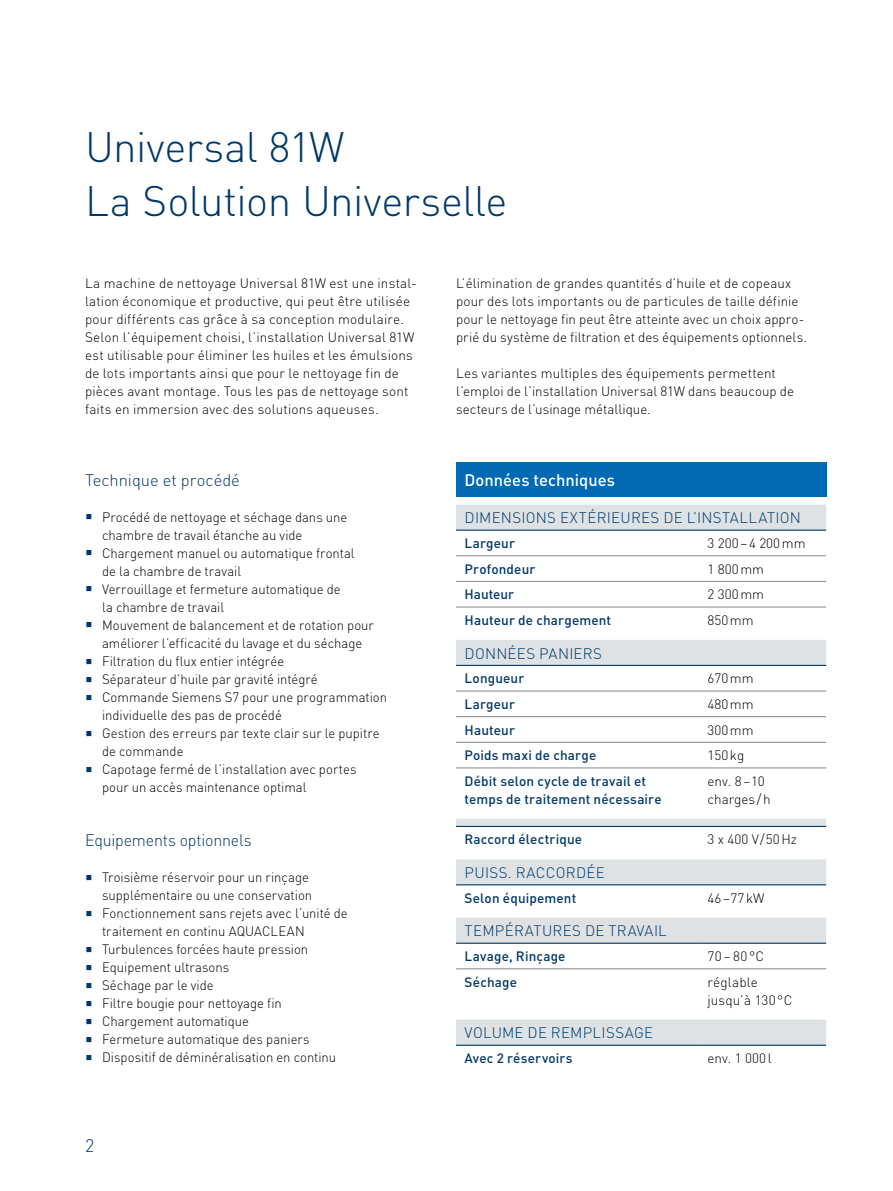
<style>
.page{position:relative;width:893px;height:1191px;background:#fff}
.page>*{position:absolute;margin:0;border:0;box-sizing:border-box;transform-origin:0 0}
.t1{font:300 42px/54px "DIN Pro";letter-spacing:-.01em;color:#003869}
.t2{font:300 18px "DIN Pro";color:#003869}
.t3{font:300 16.5px "DIN Pro";letter-spacing:-.01em;color:#003869}
.t4{font:500 16.5px "DIN Pro";color:#fff}
.t5{font:300 15px "DIN Pro";letter-spacing:.02em;color:#003869}
.t6{font:300 13.5px/18px "DIN Pro";letter-spacing:.005em;color:#000}
.t7{font:500 13.5px/18px "DIN Pro";letter-spacing:.01em;color:#003869}
.s1{font-family:"Arial";font-weight:400;font-size:22.5px;color:#003869}
</style>
<div class="page">
<div style="left:456px;top:463px;width:370px;height:34px;background:#0069b4"></div>
<svg style="left:456px;top:504px;width:370px;height:540px"></svg>
<hr style="left:456px;top:555px;width:243px;height:1px;background:#878787">
<hr style="left:456px;top:581px;width:243px;height:1px;background:#878787">
<hr style="left:456px;top:606px;width:243px;height:1px;background:#878787">
<hr style="left:699px;top:606px;width:127px;height:1px;background:#878787">
<hr style="left:456px;top:690px;width:243px;height:1px;background:#878787">
<hr style="left:699px;top:690px;width:127px;height:1px;background:#878787">
<hr style="left:456px;top:716px;width:243px;height:1px;background:#878787">
<hr style="left:699px;top:716px;width:127px;height:1px;background:#878787">
<hr style="left:456px;top:742px;width:243px;height:1px;background:#878787">
<hr style="left:699px;top:742px;width:127px;height:1px;background:#878787">
<hr style="left:456px;top:1044px;width:243px;height:1px;background:#003869">
<hr style="left:699px;top:1044px;width:127px;height:1px;background:#003869">
<hr style="left:456px;top:942px;width:243px;height:1px;background:#003869">
<hr style="left:699px;top:942px;width:127px;height:1px;background:#003869">
<hr style="left:456px;top:826px;width:243px;height:1px;background:#003869">
<hr style="left:699px;top:826px;width:127px;height:1px;background:#003869">
<hr style="left:456px;top:767px;width:243px;height:1px;background:#878787">
<hr style="left:699px;top:767px;width:127px;height:1px;background:#878787">
<hr style="left:456px;top:665px;width:243px;height:1px;background:#003869">
<hr style="left:699px;top:665px;width:127px;height:1px;background:#003869">
<hr style="left:699px;top:581px;width:127px;height:1px;background:#878787">
<hr style="left:456px;top:529px;width:243px;height:2px;background:#003869">
<hr style="left:699px;top:529px;width:127px;height:2px;background:#003869">
<hr style="left:456px;top:884px;width:243px;height:1px;background:#003869">
<hr style="left:699px;top:884px;width:127px;height:1px;background:#003869">
<hr style="left:699px;top:555px;width:127px;height:1px;background:#878787">
<hr style="left:456px;top:968px;width:243px;height:1px;background:#878787">
<hr style="left:699px;top:968px;width:127px;height:1px;background:#878787">
<h1 class="t1" style="left:85px;top:116px;width:424px">Universal 81W<br>La Solution Universelle</h1>
<p class="t6" style="left:85px;top:273px;width:333px">La machine de nettoyage Universal 81W est une instal&shy;lation économique et productive, qui peut être utilisée pour différents cas grâce à sa conception modulaire.<br>Selon l’équipement choisi, l’installation Universal 81W est utilisable pour éliminer les huiles et les émulsions de lots importants ainsi que pour le nettoyage fin de pièces avant montage. Tous les pas de nettoyage sont faits en immersion avec des solutions aqueuses.</p>
<p class="t3" style="left:85px;top:467px;width:156px">Technique et procédé</p>
<p class="t6" style="left:102px;top:507px;width:247px;text-indent:-17px"><span class="s1">▪</span> Procédé de nettoyage et séchage dans une chambre de travail étanche au vide</p>
<p class="t6" style="left:102px;top:543px;width:254px;text-indent:-17px"><span class="s1">▪</span> Chargement manuel ou automatique frontal de la chambre de travail</p>
<p class="t6" style="left:102px;top:579px;width:240px;text-indent:-17px"><span class="s1">▪</span> Verrouillage et fermeture automatique de la chambre de travail</p>
<p class="t6" style="left:85px;top:615px;width:290px;text-align:center"><span class="s1">▪</span> Mouvement de balancement et de rotation pour améliorer l’efficacité du lavage et du séchage</p>
<p class="t6" style="left:85px;top:651px;width:201px"><span class="s1">▪</span> Filtration du flux entier intégrée</p>
<p class="t6" style="left:85px;top:669px;width:234px"><span class="s1">▪</span> Séparateur d’huile par gravité intégré</p>
<p class="t6" style="left:102px;top:687px;width:287px;text-indent:-17px"><span class="s1">▪</span> Commande Siemens S7 pour une programmation individuelle des pas de procédé</p>
<p class="t6" style="left:102px;top:723px;width:279px;text-indent:-17px"><span class="s1">▪</span> Gestion des erreurs par texte clair sur le pupitre de commande</p>
<p class="t6" style="left:102px;top:759px;width:256px;text-indent:-17px"><span class="s1">▪</span> Capotage fermé de l’installation avec portes pour un accès maintenance optimal</p>
<p class="t3" style="left:85px;top:827px;width:168px">Equipements optionnels</p>
<p class="t6" style="left:85px;top:867px;width:229px;text-align:right"><span class="s1">▪</span> Troisième réservoir pour un rinçage supplémentaire ou une conservation</p>
<p class="t6" style="left:102px;top:903px;width:247px;text-indent:-17px"><span class="s1">▪</span> Fonctionnement sans rejets avec l’unité de traitement en continu AQUACLEAN</p>
<p class="t6" style="left:85px;top:939px;width:225px"><span class="s1">▪</span> Turbulences forcées haute pression</p>
<p class="t6" style="left:85px;top:957px;width:146px"><span class="s1">▪</span> Equipement ultrasons</p>
<p class="t6" style="left:85px;top:975px;width:130px"><span class="s1">▪</span> Séchage par le vide</p>
<p class="t6" style="left:85px;top:993px;width:198px"><span class="s1">▪</span> Filtre bougie pour nettoyage fin</p>
<p class="t6" style="left:85px;top:1011px;width:166px"><span class="s1">▪</span> Chargement automatique</p>
<p class="t6" style="left:85px;top:1029px;width:226px"><span class="s1">▪</span> Fermeture automatique des paniers</p>
<p class="t6" style="left:85px;top:1047px;width:253px"><span class="s1">▪</span> Dispositif de déminéralisation en continu</p>
<h2 class="t2" style="left:85px;top:1132px;width:11px">2</h2>
<p class="t6" style="left:456px;top:273px;width:352px">L’élimination de grandes quantités d’huile et de copeaux pour des lots importants ou de particules de taille définie pour le nettoyage fin peut être atteinte avec un choix appro&shy;prié du système de filtration et des équipements optionnels.</p>
<p class="t6" style="left:456px;top:363px;width:339px">Les variantes multiples des équipements permettent l’emploi de l’installation Universal 81W dans beaucoup de secteurs de l’usinage métallique.</p>
<p class="t4" style="left:465px;top:467px;width:152px">Données techniques</p>
<p class="t5" style="left:465px;top:506px;width:338px">DIMENSIONS EXTÉRIEURES DE L’INSTALLATION</p>
<p class="t7" style="left:465px;top:533px;width:52px">Largeur</p>
<p class="t6" style="left:707px;top:533px;width:100px">3 200–4 200mm</p>
<p class="t7" style="left:465px;top:558px;width:72px">Profondeur</p>
<p class="t6" style="left:707px;top:558px;width:58px">1 800mm</p>
<p class="t7" style="left:465px;top:584px;width:51px">Hauteur</p>
<p class="t6" style="left:707px;top:584px;width:58px">2 300mm</p>
<p class="t7" style="left:465px;top:609px;width:148px">Hauteur de chargement</p>
<p class="t6" style="left:707px;top:610px;width:48px">850mm</p>
<p class="t5" style="left:465px;top:641px;width:139px">DONNÉES PANIERS</p>
<p class="t7" style="left:465px;top:668px;width:61px">Longueur</p>
<p class="t6" style="left:707px;top:668px;width:48px">670mm</p>
<p class="t7" style="left:465px;top:693px;width:52px">Largeur</p>
<p class="t6" style="left:707px;top:694px;width:48px">480mm</p>
<p class="t7" style="left:465px;top:719px;width:52px">Hauteur</p>
<p class="t6" style="left:707px;top:719px;width:48px">300mm</p>
<p class="t7" style="left:465px;top:745px;width:133px">Poids maxi de charge</p>
<p class="t6" style="left:707px;top:745px;width:38px">150kg</p>
<p class="t7" style="left:465px;top:770px;width:199px">Débit selon cycle de travail et temps de traitement nécessaire</p>
<p class="t6" style="left:707px;top:771px;width:65px">env. 8–10 charges /h</p>
<p class="t7" style="left:465px;top:829px;width:119px">Raccord électrique</p>
<p class="t6" style="left:707px;top:829px;width:91px">3 x 400 V / 50Hz</p>
<p class="t5" style="left:465px;top:861px;width:142px">PUISS. RACCORDÉE</p>
<p class="t7" style="left:465px;top:887px;width:113px">Selon équipement</p>
<p class="t6" style="left:707px;top:887px;width:59px">46–77kW</p>
<p class="t5" style="left:465px;top:919px;width:204px">TEMPÉRATURES DE TRAVAIL</p>
<p class="t7" style="left:465px;top:945px;width:103px">Lavage, Rinçage</p>
<p class="t6" style="left:707px;top:946px;width:58px">70 – 80°C</p>
<p class="t7" style="left:465px;top:971px;width:54px">Séchage</p>
<p class="t6" style="left:707px;top:971px;width:86px">réglable jusqu’à 130°C</p>
<p class="t5" style="left:465px;top:1021px;width:190px">VOLUME DE REMPLISSAGE</p>
<p class="t7" style="left:465px;top:1047px;width:110px">Avec 2 réservoirs</p>
<p class="t6" style="left:707px;top:1048px;width:66px">env. 1 000l</p>
</div>
